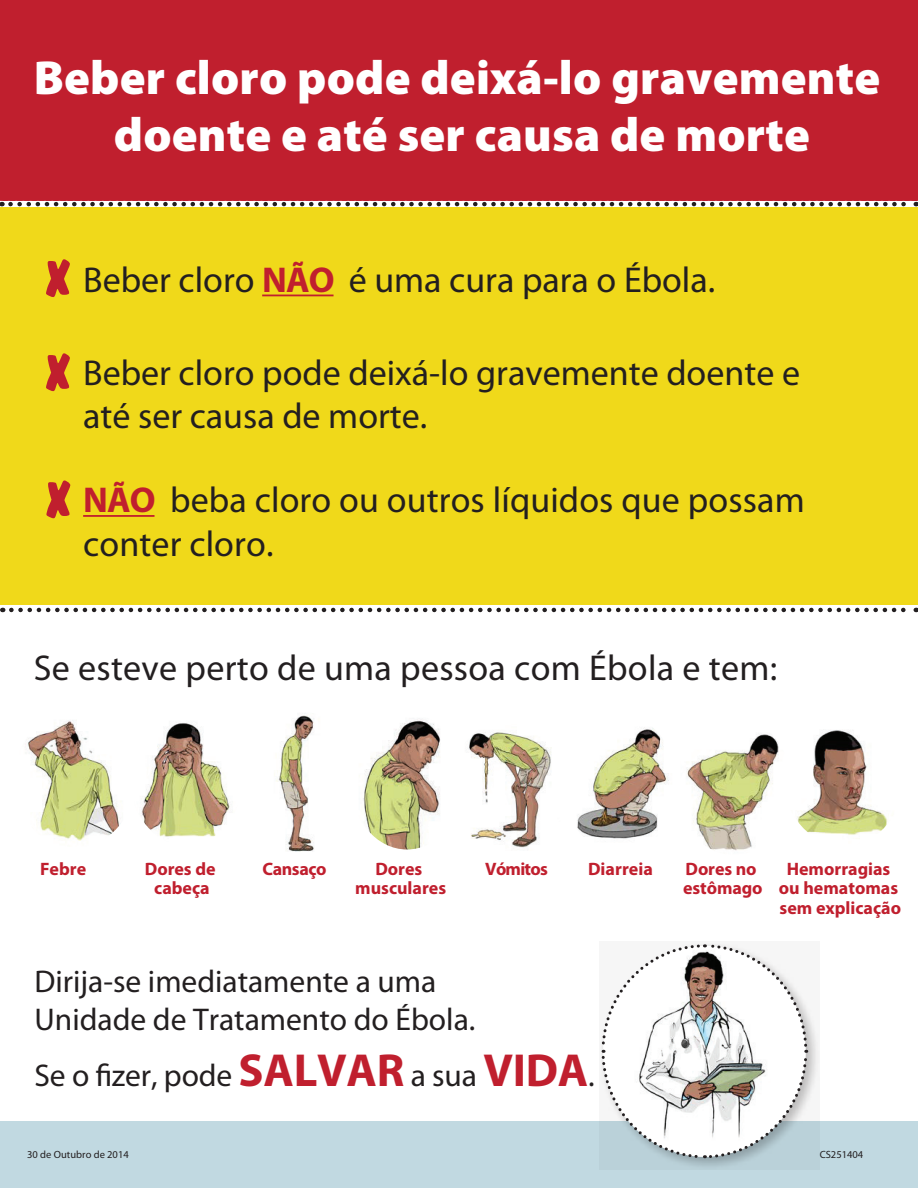
<style>
.page{position:relative;width:918px;height:1188px;background:#fff}
.page>*{position:absolute;margin:0;border:0;box-sizing:border-box;transform-origin:0 0}
.t1{font:900 48px/57px "Myriad Pro";letter-spacing:.005em;color:#fff;text-align:center}
.t2{font:36px/43.2px "Myriad Pro";color:#231f20}
.t3{font:31.5px/37.8px "Myriad Pro";color:#231f20}
.t4{font:700 18px/19.5px "Myriad Pro";color:#c01f2e;text-align:center}
.t5{font:700 18px "Myriad Pro";letter-spacing:-.02em;color:#c01f2e}
.t6{font:700 18px "Myriad Pro";letter-spacing:-.04em;color:#c01f2e}
.t7{font:10.5px "Myriad Pro";letter-spacing:.005em;color:#231f20}
.s1{font-weight:700;color:#c01f2e}
.s2{font-weight:700;font-size:46.5px;color:#c01f2e}
</style>
<div class="page">
<div style="left:0;top:207px;width:918px;height:398px;background:#f0d91a"></div>
<hr style="left:262px;top:295px;width:72px;height:1px;background:#c01f2e">
<hr style="left:83px;top:515px;width:72px;height:2px;background:#c01f2e">
<svg style="left:46px;top:259px;width:24px;height:38px"></svg>
<svg style="left:46px;top:353px;width:24px;height:38px"></svg>
<svg style="left:46px;top:480px;width:24px;height:38px"></svg>
<img style="left:25px;top:720px;width:96px;height:121px">
<img style="left:276px;top:715px;width:38px;height:137px">
<img style="left:141px;top:722px;width:89px;height:115px">
<div style="left:127px;top:708px;width:118px;height:140px;border:3px solid #fff;border-radius:50%"></div>
<img style="left:363px;top:719px;width:78px;height:129px">
<div style="left:348px;top:710px;width:118px;height:142px;border:3px solid #fff;border-radius:50%"></div>
<div style="left:449px;top:719px;width:120px;height:139px;background:#fff;border-radius:50%"></div>
<img style="left:469px;top:732px;width:83px;height:116px">
<div style="left:447px;top:717px;width:124px;height:142px;border:3px solid #fff;border-radius:50%"></div>
<div style="left:562px;top:713px;width:116px;height:143px;background:#fff;border-radius:50%"></div>
<img style="left:577px;top:727px;width:92px;height:112px">
<div style="left:561px;top:711px;width:118px;height:146px;border:3px solid #fff;border-radius:50%"></div>
<img style="left:687px;top:734px;width:92px;height:117px">
<div style="left:673px;top:714px;width:121px;height:144px;border:3px solid #fff;border-radius:50%"></div>
<div style="left:782px;top:706px;width:123px;height:141px;background:#fff;border-radius:50%"></div>
<img style="left:797px;top:730px;width:91px;height:109px">
<div style="left:781px;top:705px;width:126px;height:144px;border:3px solid #fff;border-radius:50%"></div>
<svg style="left:11px;top:608px;width:906px;height:4px"></svg>
<div style="left:0;top:0;width:918px;height:206px;background:#c01f2e"></div>
<div style="left:0;top:1121px;width:918px;height:67px;background:#c1d9e1"></div>
<svg style="left:667px;top:1009px;width:152px;height:160px"></svg>
<svg style="left:600px;top:943px;width:209px;height:217px"></svg>
<h1 class="t1" style="left:34px;top:50px;width:848px">Beber cloro pode deixá-lo gravemente doente e até ser causa de morte</h1>
<p class="t2" style="left:83px;top:259px;width:634px">Beber cloro <span class="s1">NÃO</span> é uma cura para o Ébola.</p>
<p class="t2" style="left:83px;top:352px;width:718px">Beber cloro pode deixá-lo gravemente doente e até ser causa de morte.</p>
<p class="t2" style="left:83px;top:479px;width:723px"><span class="s1">NÃO</span> beba cloro ou outros líquidos que possam conter cloro.</p>
<p class="t2" style="left:34px;top:647px;width:745px">Se esteve perto de uma pessoa com Ébola e tem:</p>
<p class="t4" style="left:40px;top:859px;width:48px">Febre</p>
<p class="t4" style="left:145px;top:859px;width:72px">Dores de</p>
<p class="t5" style="left:262px;top:858px;width:66px">Cansaço</p>
<p class="t4" style="left:154px;top:879px;width:57px">cabeça</p>
<p class="t4" style="left:355px;top:859px;width:93px">Dores musculares</p>
<p class="t6" style="left:485px;top:858px;width:64px">Vómitos</p>
<p class="t4" style="left:588px;top:859px;width:66px">Diarreia</p>
<p class="t4" style="left:683px;top:859px;width:81px;text-align:left">Dores no estômago</p>
<p class="t4" style="left:779px;top:859px;width:124px">Hemorragias ou hematomas sem explicação</p>
<p class="t3" style="left:34px;top:964px;width:442px">Dirija-se imediatamente a uma<br>Unidade de Tratamento do Ébola.</p>
<p class="t3" style="left:34px;top:1057px;width:562px">Se o fizer, pode <span class="s2">SALVAR</span> a sua <span class="s2">VIDA</span>.</p>
<p class="t7" style="left:27px;top:1149px;width:103px">30 de Outubro de 2014</p>
<p class="t7" style="left:820px;top:1149px;width:45px">CS251404</p>
</div>
